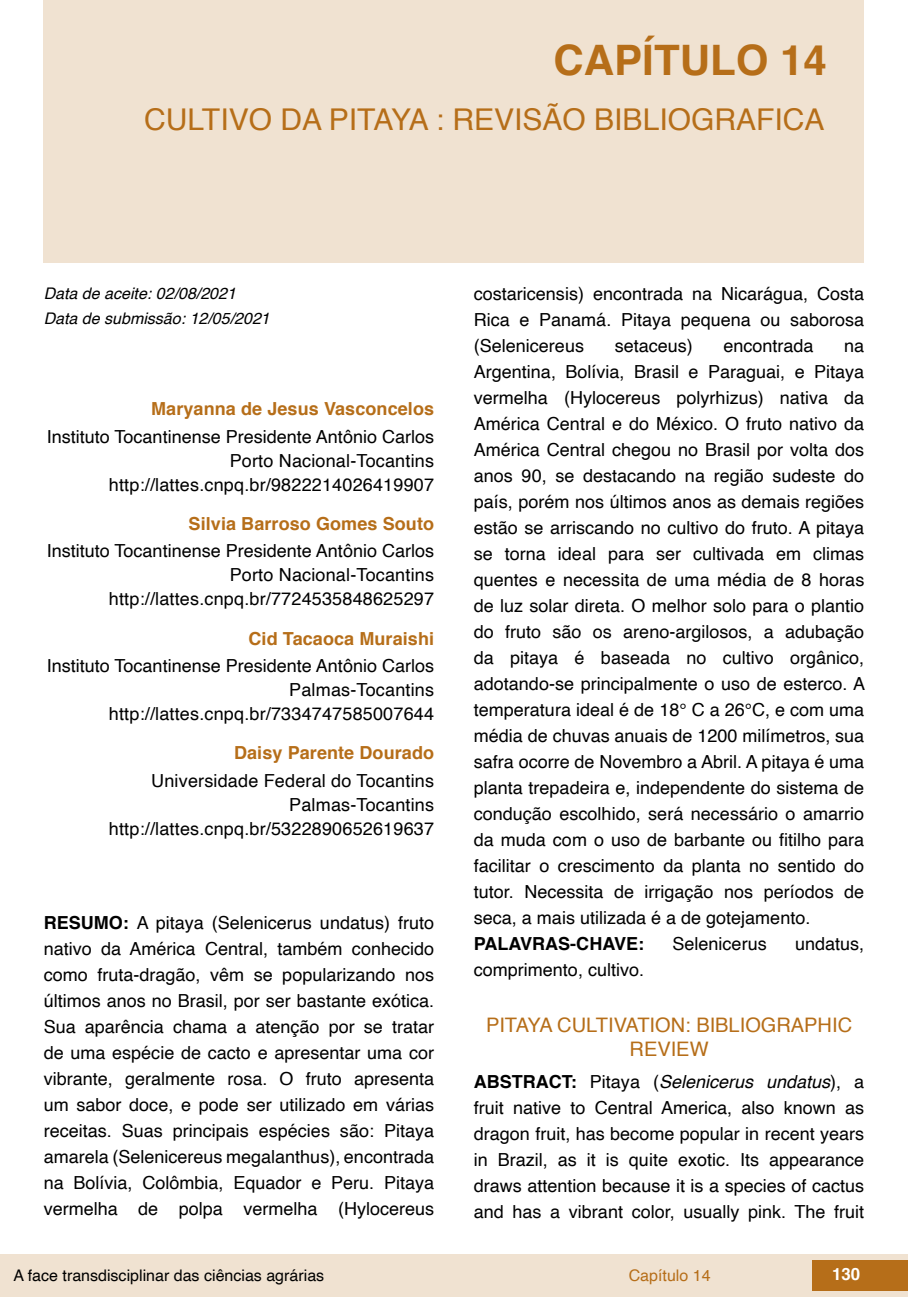
<style>
.page{position:relative;width:908px;height:1304px;background:#fff}
.page>*{position:absolute;margin:0;border:0;box-sizing:border-box;transform-origin:0 0}
.t1{font:700 42px "Helvetica";color:#b66e19}
.t2{font:30px "Helvetica";color:#b66e19}
.t3{font:20px/24px "Helvetica";color:#b66e19;text-align:center}
.t4{font:18px/26px "Helvetica";color:#000;text-align:right}
.t5{font:700 18px "Helvetica";letter-spacing:.005em;color:#b66e19}
.t6{font:700 18px "Helvetica";color:#000}
.t7{font:700 16.8px "Helvetica";color:#fff}
.t8{font:italic 16px "Helvetica";color:#000}
.t9{font:16px "Helvetica";color:#000}
.t10{font:16px "Helvetica";color:#b66e19}
.s1{font-weight:700}
.s2{font-style:italic}
</style>
<div class="page">
<div style="left:0;top:1254px;width:906px;height:43px;background:#f0e2d1"></div>
<div style="left:812px;top:1261px;width:95px;height:30px;background:#b66e19"></div>
<div style="left:44px;top:0;width:819px;height:263px;background:#f0e2d1"></div>
<h1 class="t1" style="left:553px;top:26px;width:275px">CAPÍTULO 14</h1>
<h2 class="t2" style="left:144px;top:96px;width:681px">CULTIVO DA PITAYA : REVISÃO BIBLIOGRAFICA</h2>
<p class="t8" style="left:44px;top:280px;width:194px">Data de aceite: 02/08/2021</p>
<p class="t8" style="left:44px;top:306px;width:227px">Data de submissão: 12/05/2021</p>
<p class="t5" style="left:151px;top:395px;width:284px">Maryanna de Jesus Vasconcelos</p>
<p class="t4" style="left:47px;top:425px;width:388px;line-height:24px">Instituto Tocantinense Presidente Antônio Carlos<br>Porto Nacional-Tocantins http://lattes.cnpq.br/9822214026419907</p>
<p class="t5" style="left:188px;top:509px;width:247px">Silvia Barroso Gomes Souto</p>
<p class="t4" style="left:47px;top:540px;width:388px;line-height:24px">Instituto Tocantinense Presidente Antônio Carlos<br>Porto Nacional-Tocantins http://lattes.cnpq.br/7724535848625297</p>
<p class="t5" style="left:248px;top:624px;width:187px">Cid Tacaoca Muraishi</p>
<p class="t4" style="left:47px;top:654px;width:388px;line-height:24px">Instituto Tocantinense Presidente Antônio Carlos<br>Palmas-Tocantins http://lattes.cnpq.br/7334747585007644</p>
<p class="t5" style="left:234px;top:739px;width:201px">Daisy Parente Dourado</p>
<p class="t4" style="left:109px;top:769px;width:326px;line-height:24px">Universidade Federal do Tocantins<br>Palmas-Tocantins http://lattes.cnpq.br/5322890652619637</p>
<p class="t4" style="left:44px;top:910px;width:392px;text-align:justify"><span class="s1">RESUMO:</span> A pitaya (Selenicerus undatus) fruto nativo da América Central, também conhecido como fruta-dragão, vêm se popularizando nos últimos anos no Brasil, por ser bastante exótica.<br>Sua aparência chama a atenção por se tratar de uma espécie de cacto e apresentar uma cor vibrante, geralmente rosa. O fruto apresenta um sabor doce, e pode ser utilizado em várias receitas. Suas principais espécies são: Pitaya amarela (Selenicereus megalanthus), encontrada na Bolívia, Colômbia, Equador e Peru. Pitaya vermelha de polpa vermelha (Hylocereus</p>
<p class="t4" style="left:473px;top:281px;width:392px;text-align:justify">costaricensis) encontrada na Nicarágua, Costa Rica e Panamá. Pitaya pequena ou saborosa (Selenicereus</p>
<p class="t4" style="left:614px;top:333px;width:80px">setaceus)</p>
<p class="t4" style="left:723px;top:333px;width:92px">encontrada</p>
<p class="t4" style="left:473px;top:333px;width:393px;text-align:justify;text-indent:370px">na Argentina, Bolívia, Brasil e Paraguai, e Pitaya vermelha (Hylocereus polyrhizus) nativa da América Central e do México. O fruto nativo da América Central chegou no Brasil por volta dos anos 90, se destacando na região sudeste do país, porém nos últimos anos as demais regiões estão se arriscando no cultivo do fruto. A pitaya se torna ideal para ser cultivada em climas quentes e necessita de uma média de 8 horas de luz solar direta. O melhor solo para o plantio do fruto são os areno-argilosos, a adubação da pitaya é baseada no cultivo orgânico, adotando-se principalmente o uso de esterco. A temperatura ideal é de 18° C a 26°C, e com uma média de chuvas anuais de 1200 milímetros, sua safra ocorre de Novembro a Abril. A pitaya é uma planta trepadeira e, independente do sistema de condução escolhido, será necessário o amarrio da muda com o uso de barbante ou fitilho para facilitar o crescimento da planta no sentido do tutor. Necessita de irrigação nos períodos de seca, a mais utilizada é a de gotejamento.</p>
<p class="t6" style="left:473px;top:929px;width:172px">PALAVRAS-CHAVE:</p>
<p class="t4" style="left:672px;top:931px;width:96px">Selenicerus</p>
<p class="t4" style="left:794px;top:931px;width:71px">undatus,</p>
<p class="t4" style="left:473px;top:957px;width:172px">comprimento, cultivo.</p>
<p class="t3" style="left:486px;top:1014px;width:367px">PITAYA CULTIVATION: BIBLIOGRAPHIC<br>REVIEW</p>
<p class="t4" style="left:473px;top:1069px;width:392px;text-align:justify"><span class="s1">ABSTRACT:</span> Pitaya (<span class="s2">Selenicerus undatus</span>), a fruit native to Central America, also known as dragon fruit, has become popular in recent years in Brazil, as it is quite exotic. Its appearance draws attention because it is a species of cactus and has a vibrant color, usually pink. The fruit</p>
<p class="t9" style="left:14px;top:1263px;width:312px">A face transdisciplinar das ciências agrárias</p>
<p class="t10" style="left:628px;top:1263px;width:83px">Capítulo 14</p>
<p class="t7" style="left:831px;top:1261px;width:30px">130</p>
</div>
